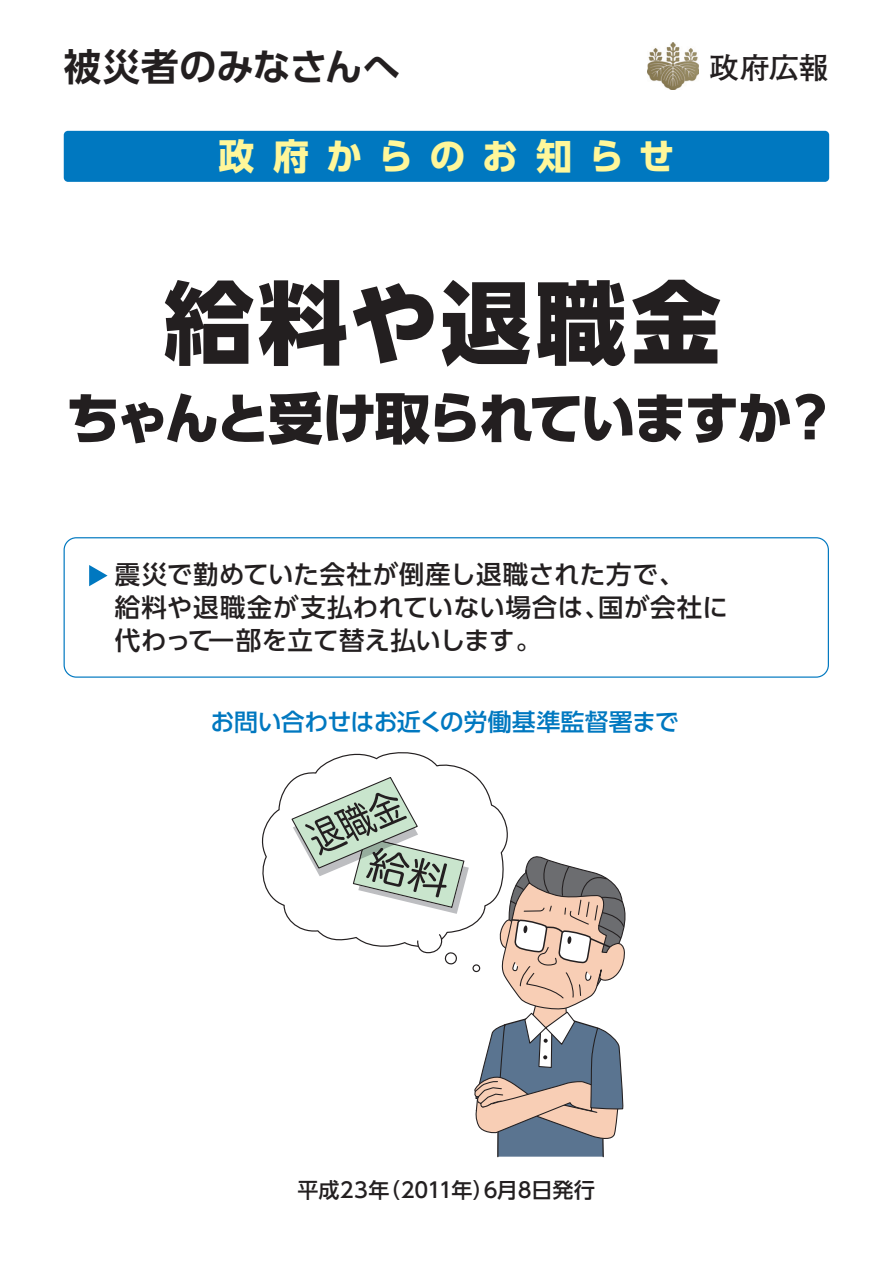
<style>
.page{position:relative;width:893px;height:1263px;background:#fff}
.page>*{position:absolute;margin:0;border:0;box-sizing:border-box;transform-origin:0 0}
.t1{font:800 90px "UD Shin Go Pro";letter-spacing:.045em;color:#231f20}
.t2{font:800 55.5px "UD Shin Go Pro";letter-spacing:-.065em;color:#231f20}
.t3{font:700 37.5px "UD Shin Go Pro De";letter-spacing:.005em;color:#231f20}
.t4{font:700 36px "UD Shin Go Pro";letter-spacing:.45em;color:#fff79a}
.t5{font:700 30px "Futo Go B101 Pr 5";color:#231f20}
.t6{font:500 25.5px/33px "UD Shin Go Pro";letter-spacing:.015em;color:#231f20}
.t7{font:500 24px "UD Shin Go Pro";letter-spacing:-.02em;color:#0078c0}
.t8{font:500 21px "UD Shin Go Pro";color:#231f20}
</style>
<div class="page">
<div style="left:64px;top:131px;width:765px;height:51px;background:#0078c0;border-radius:4px"></div>
<img style="left:648px;top:43px;width:50px;height:46px">
<svg style="left:64px;top:537px;width:765px;height:141px"></svg>
<svg style="left:89px;top:565px;width:19px;height:21px"></svg>
<svg style="left:261px;top:752px;width:215px;height:170px"></svg>
<svg style="left:291px;top:776px;width:335px;height:382px"></svg>
<h3 class="t3" style="left:64px;top:36px;width:338px">被災者のみなさんへ</h3>
<h3 class="t4" style="left:218px;top:127px;width:457px">政府からのお知らせ</h3>
<p class="t5" style="left:709px;top:43px;width:121px">政府広報</p>
<h1 class="t1" style="left:164px;top:249px;width:558px">給料や退職金</h1>
<h2 class="t2" style="left:65px;top:373px;width:774px">ちゃんと受け取られていますか？</h2>
<p class="t6" style="left:115px;top:557px;width:615px">震災で勤めていた会社が倒産し退職された方で、<br>給料や退職金が支払われていない場合は、国が会社に代わって一部を立て替え払いします。</p>
<p class="t7" style="left:210px;top:702px;width:470px">お問い合わせはお近くの労働基準監督署まで</p>
<p class="t8" style="left:297px;top:1173px;width:299px">平成23年（2011年）6月8日発行</p>
</div>
